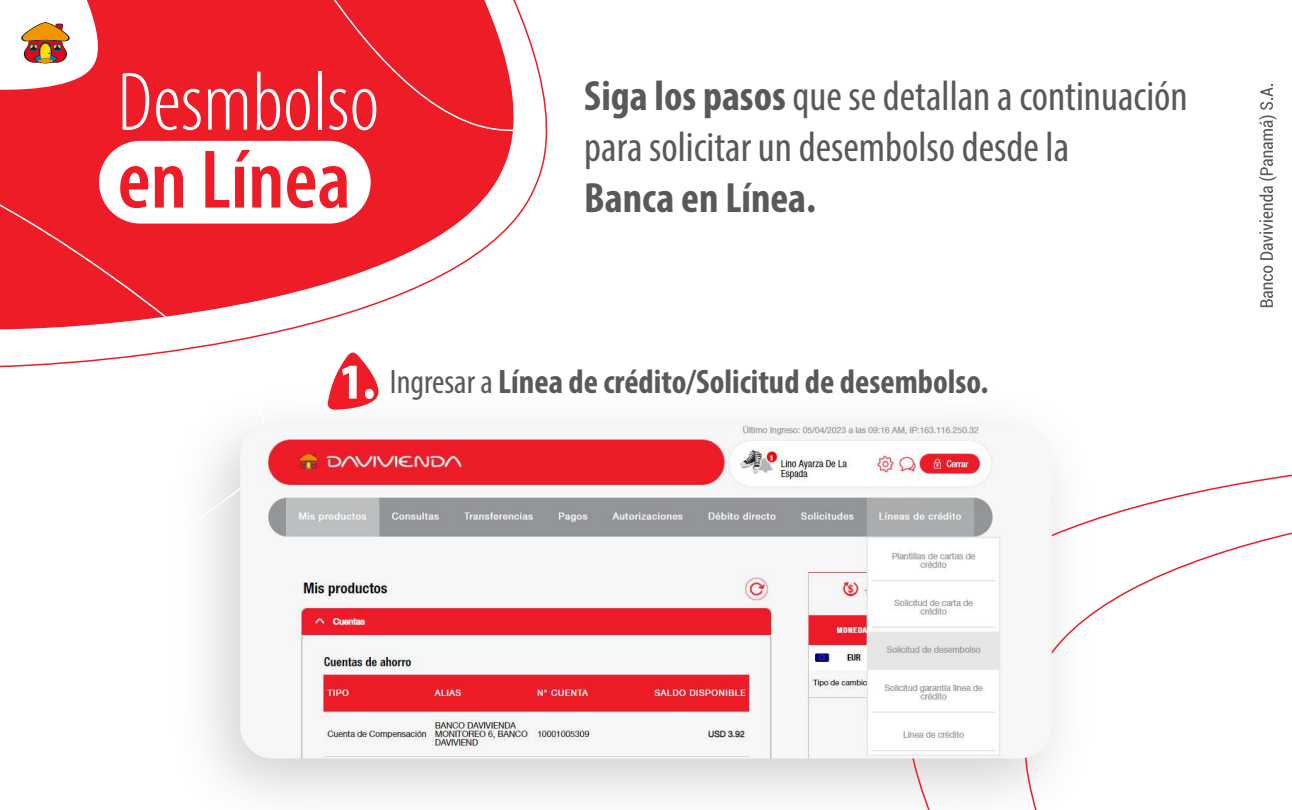
<style>
.page{position:relative;width:1292px;height:810px;background:#fff}
.page>*{position:absolute;margin:0;border:0;box-sizing:border-box;transform-origin:0 0}
.t1{font:300 condensed 83.85px "Myriad Pro";color:#fff}
.t2{font:600 condensed 83.85px "Myriad Pro";color:#ed1c27}
.t3{font:condensed 42.53px/51px "Myriad Pro";color:#595959}
.t4{font:700 condensed 42.53px "Myriad Pro";color:#595959}
.t5{font:700 condensed 34.05px "Myriad Pro";color:#595959}
.s1{font-weight:700}
.s2{font-weight:900;font-size:50.47px;color:#fff}
.s3{font-weight:400}
</style>
<div class="page">
<svg style="left:190px;top:407px;width:93px;height:334px"></svg>
<svg style="left:851px;top:458px;width:441px;height:352px"></svg>
<svg style="left:970px;top:494px;width:322px;height:316px"></svg>
<svg style="left:1260px;top:266px;width:13px;height:41px"></svg>
<svg style="left:1259px;top:116px;width:17px;height:144px"></svg>
<svg style="left:1260px;top:84px;width:13px;height:26px"></svg>
<svg style="left:0;top:0;width:548px;height:368px"></svg>
<img style="left:240px;top:424px;width:811px;height:334px">
<svg style="left:327px;top:350px;width:55px;height:60px"></svg>
<h1 class="t1" style="left:117px;top:52px;width:263px">Desmbolso</h1>
<h1 class="t2" style="left:118px;top:128px;width:235px">en Línea</h1>
<p class="t3" style="left:584px;top:70px;width:605px"><span class="s1">Siga los pasos</span> que se detallan a continuación para solicitar un desembolso desde la</p>
<p class="t4" style="left:584px;top:171px;width:233px">Banca en Línea.</p>
<p class="t5" style="left:340px;top:360px;width:649px"><span class="s2">1.</span> <span class="s3">Ingresar a</span> Línea de crédito/Solicitud de desembolso.</p>
</div>
